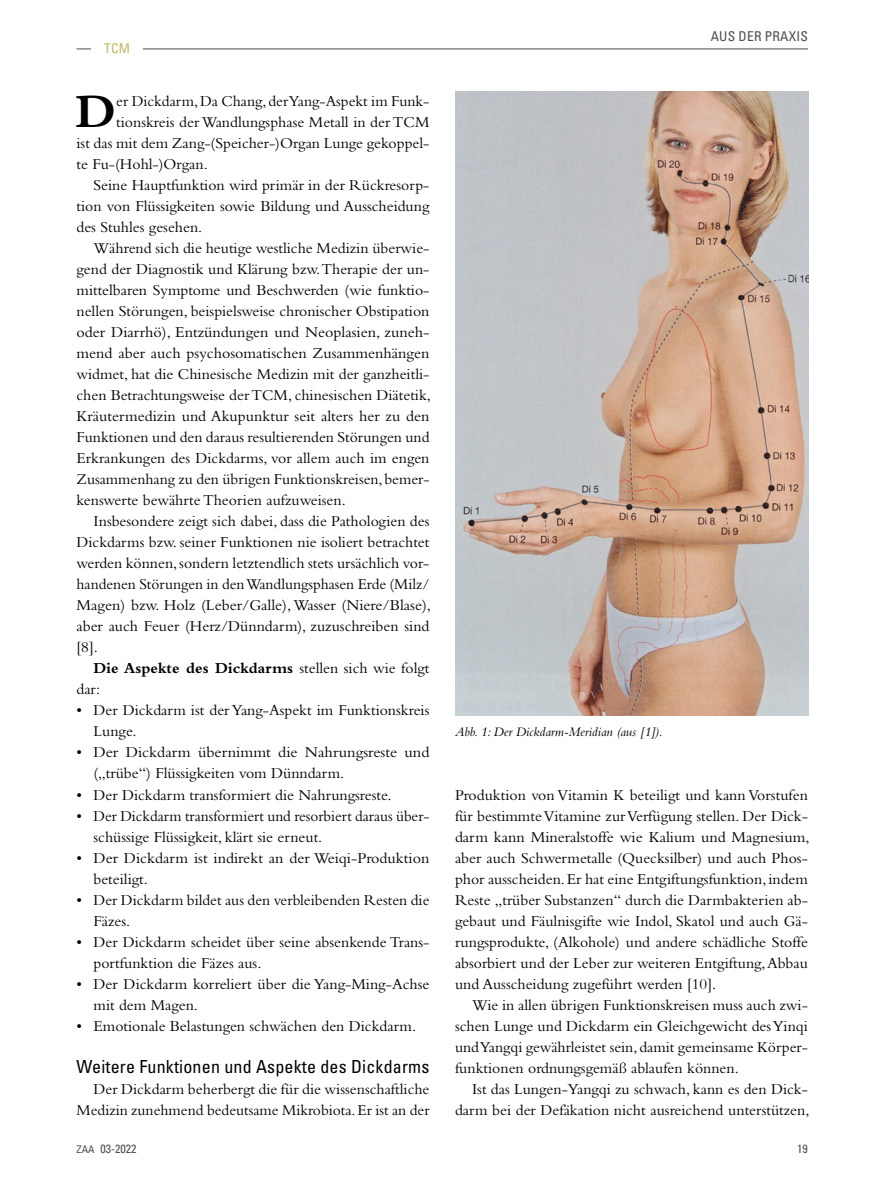
<style>
.page{position:relative;width:893px;height:1187px;background:#fff}
.page>*{position:absolute;margin:0;border:0;box-sizing:border-box;transform-origin:0 0}
.t1{font:700 49.5px "Bembo";color:#000}
.t2{font:condensed 18px "Univers LT Std";letter-spacing:.01em;color:#000}
.t3{font:15.75px/21px "Bembo";color:#000}
.t4{font:700 15.75px "Bembo";color:#000}
.t5{font:italic 13.5px "Bembo";color:#000}
.t6{font:condensed 13.5px "Univers LT Std";letter-spacing:.015em;color:#4e4e4d}
.t7{font:condensed 13.5px "Univers LT Std";color:#c1b866}
.t8{font:condensed 12px "Univers LT Std";color:#4e4e4d}
.s1{font-weight:400}
.s2{font-size:10.5px}
</style>
<div class="page">
<hr style="left:77px;top:49px;width:731px;height:1px;background:#4e4e4d">
<div style="left:92px;top:43px;width:51px;height:13px;background:#fff"></div>
<img style="left:455px;top:92px;width:354px;height:623px">
<p class="t7" style="left:104px;top:39px;width:27px">TCM</p>
<h1 class="t1" style="left:75px;top:84px;width:42px">D</h1>
<p class="t3" style="left:116px;top:90px;width:315px">er Dickdarm, Da Chang, der Yang-Aspekt im Funk-</p>
<p class="t3" style="left:116px;top:111px;width:315px">tionskreis der Wandlungsphase Metall in der TCM</p>
<p class="t3" style="left:77px;top:132px;width:354px">ist das mit dem Zang-(Speicher-)Organ Lunge gekoppel-</p>
<p class="t3" style="left:77px;top:153px;width:133px">te Fu-(Hohl-)Organ.</p>
<p class="t3" style="left:94px;top:174px;width:337px">Seine Hauptfunktion wird primär in der Rückresorp-</p>
<p class="t3" style="left:77px;top:195px;width:354px">tion von Flüssigkeiten sowie Bildung und Ausscheidung</p>
<p class="t3" style="left:77px;top:216px;width:127px">des Stuhles gesehen.</p>
<p class="t3" style="left:94px;top:237px;width:337px">Während sich die heutige westliche Medizin überwie-</p>
<p class="t3" style="left:77px;top:258px;width:354px">gend der Diagnostik und Klärung bzw. Therapie der un-</p>
<p class="t3" style="left:77px;top:279px;width:354px">mittelbaren Symptome und Beschwerden (wie funktio-</p>
<p class="t3" style="left:77px;top:300px;width:354px">nellen Störungen, beispielsweise chronischer Obstipation</p>
<p class="t3" style="left:77px;top:321px;width:354px">oder Diarrhö), Entzündungen und Neoplasien, zuneh-</p>
<p class="t3" style="left:77px;top:342px;width:354px">mend aber auch psychosomatischen Zusammenhängen</p>
<p class="t3" style="left:77px;top:363px;width:354px">widmet, hat die Chinesische Medizin mit der ganzheitli-</p>
<p class="t3" style="left:77px;top:384px;width:356px">chen Betrachtungsweise der TCM, chinesischen Diätetik,</p>
<p class="t3" style="left:77px;top:405px;width:354px">Kräutermedizin und Akupunktur seit alters her zu den</p>
<p class="t3" style="left:77px;top:426px;width:354px">Funktionen und den daraus resultierenden Störungen und</p>
<p class="t3" style="left:77px;top:447px;width:354px">Erkrankungen des Dickdarms, vor allem auch im engen</p>
<p class="t3" style="left:77px;top:468px;width:354px">Zusammenhang zu den übrigen Funktionskreisen, bemer-</p>
<p class="t3" style="left:77px;top:489px;width:271px">kenswerte bewährte Theorien aufzuweisen.</p>
<p class="t3" style="left:94px;top:510px;width:337px">Insbesondere zeigt sich dabei, dass die Pathologien des</p>
<p class="t3" style="left:77px;top:531px;width:354px">Dickdarms bzw. seiner Funktionen nie isoliert betrachtet</p>
<p class="t3" style="left:77px;top:552px;width:354px">werden können, sondern letztendlich stets ursächlich vor-</p>
<p class="t3" style="left:77px;top:573px;width:354px">handenen Störungen in den Wandlungsphasen Erde (Milz/</p>
<p class="t3" style="left:77px;top:594px;width:356px">Magen) bzw. Holz (Leber/Galle), Wasser (Niere/Blase),</p>
<p class="t3" style="left:77px;top:615px;width:354px">aber auch Feuer (Herz/Dünndarm), zuzuschreiben sind</p>
<p class="t3" style="left:77px;top:636px;width:23px">[8].</p>
<p class="t4" style="left:94px;top:659px;width:337px">Die Aspekte des Dickdarms <span class="s1">stellen sich wie folgt</span></p>
<p class="t3" style="left:77px;top:678px;width:25px">dar:</p>
<p class="t3" style="left:94px;top:699px;width:337px;text-indent:-17px">• Der Dickdarm ist der Yang-Aspekt im Funktionskreis<br>Lunge.</p>
<p class="t3" style="left:94px;top:741px;width:337px;text-indent:-17px">• Der Dickdarm übernimmt die Nahrungsreste und („trübe“) Flüssigkeiten vom Dünndarm.</p>
<p class="t3" style="left:77px;top:783px;width:317px">• Der Dickdarm transformiert die Nahrungsreste.</p>
<p class="t3" style="left:94px;top:804px;width:337px;text-indent:-17px">• Der Dickdarm transformiert und resorbiert daraus über&shy;schüssige Flüssigkeit, klärt sie erneut.</p>
<p class="t3" style="left:94px;top:846px;width:337px;text-indent:-17px">• Der Dickdarm ist indirekt an der Weiqi-Produktion beteiligt.</p>
<p class="t3" style="left:94px;top:888px;width:337px;text-indent:-17px">• Der Dickdarm bildet aus den verbleibenden Resten die<br>Fäzes.</p>
<p class="t3" style="left:94px;top:930px;width:337px;text-indent:-17px">• Der Dickdarm scheidet über seine absenkende Trans&shy;portfunktion die Fäzes aus.</p>
<p class="t3" style="left:94px;top:972px;width:337px;text-indent:-17px">• Der Dickdarm korreliert über die Yang-Ming-Achse mit dem Magen.</p>
<p class="t3" style="left:77px;top:1014px;width:341px">• Emotionale Belastungen schwächen den Dickdarm.</p>
<p class="t2" style="left:77px;top:1054px;width:354px">Weitere Funktionen und Aspekte des Dickdarms</p>
<p class="t3" style="left:77px;top:1077px;width:354px;text-align:right">Der Dickdarm beherbergt die für die wissenschaftliche<br>Medizin zunehmend bedeutsame Mikrobiota. Er ist an der</p>
<p class="t6" style="left:711px;top:27px;width:99px">AUS DER PRAXIS</p>
<p class="t5" style="left:455px;top:724px;width:209px">Abb. 1: Der Dickdarm-Meridian (aus [1]).</p>
<p class="t3" style="left:455px;top:783px;width:356px;text-align:justify">Produktion von Vitamin K beteiligt und kann Vorstufen für bestimmte Vitamine zur Verfügung stellen. Der Dick&shy;darm kann Mineralstoffe wie Kalium und Magnesium, aber auch Schwermetalle (Quecksilber) und auch Phos&shy;phor ausscheiden. Er hat eine Entgiftungsfunktion, indem Reste „trüber Substanzen“ durch die Darmbakterien ab&shy;gebaut und Fäulnisgifte wie Indol, Skatol und auch Gä&shy;rungsprodukte, (Alkohole) und andere schädliche Stoffe absorbiert und der Leber zur weiteren Entgiftung, Abbau und Ausscheidung zugeführt werden [10].</p>
<p class="t3" style="left:455px;top:993px;width:354px;text-align:justify;text-indent:17px">Wie in allen übrigen Funktionskreisen muss auch zwi&shy;schen Lunge und Dickdarm ein Gleichgewicht des Yinqi und Yangqi gewährleistet sein, damit gemeinsame Körper&shy;funktionen ordnungsgemäß ablaufen können.</p>
<p class="t3" style="left:455px;top:1077px;width:356px;text-align:right">Ist das Lungen-Yangqi zu schwach, kann es den Dick&shy;darm bei der Defäkation nicht ausreichend unterstützen,</p>
<p class="t8" style="left:77px;top:1140px;width:62px"><span class="s2">ZAA</span> 03-2022</p>
<p class="t8" style="left:797px;top:1140px;width:12px">19</p>
</div>
